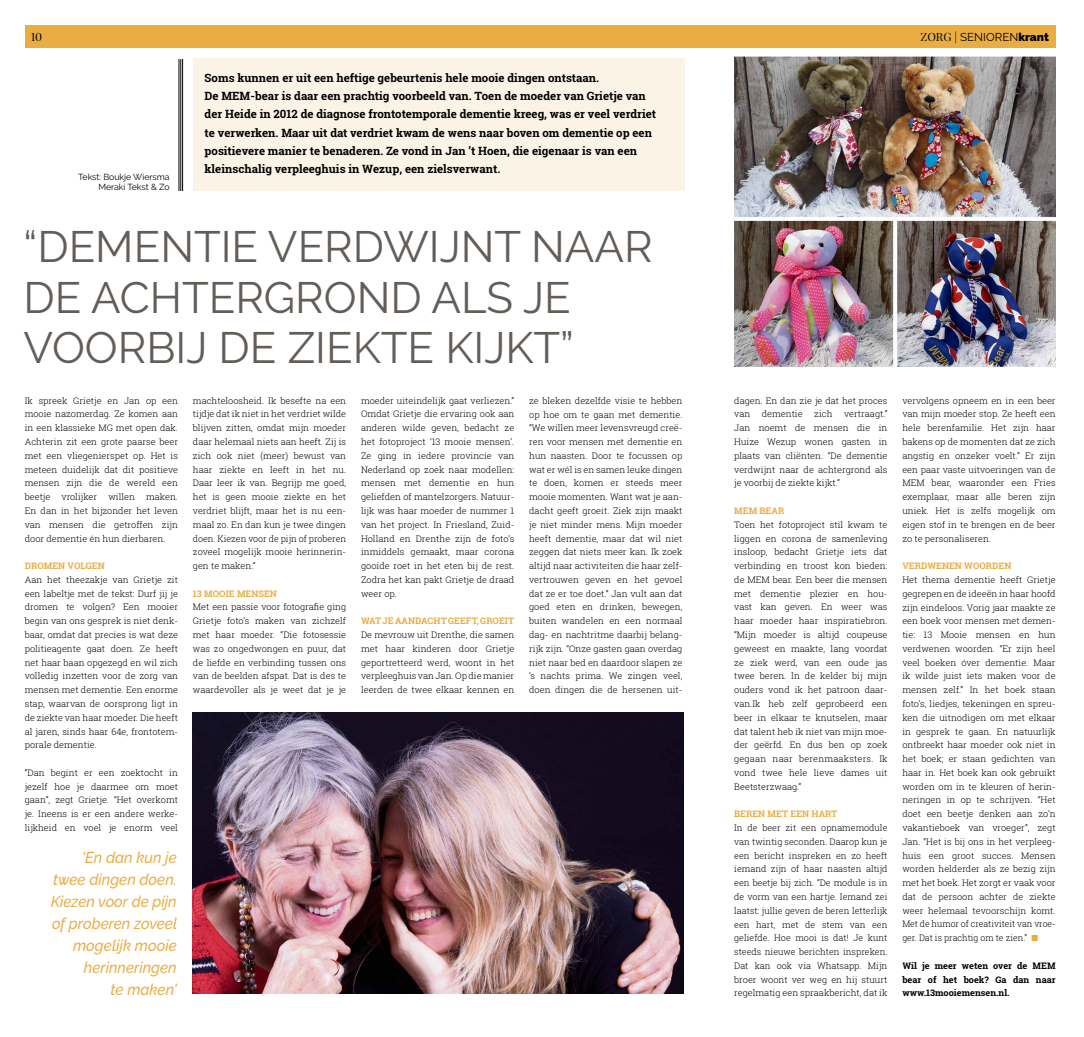
<style>
.page{position:relative;width:1084px;height:1037px;background:#fff}
.page>*{position:absolute;margin:0;border:0;box-sizing:border-box;transform-origin:0 0}
.t1{font:43.75px/50.8px "Raleway";color:#625d58}
.t2{font:italic 500 15.75px/21.9px "Raleway";color:#eaad44;text-align:right;scale:.95 1}
.t3{font:700 11.38px/18.4px "Roboto Slab";color:#000}
.t4{font:11.38px "Raleway";color:#000}
.t5{font:11.38px "Playfair Display";color:#000}
.t6{font:300 8.92px/13.8px "Roboto Slab";color:#000;text-align:justify}
.t7{font:700 8.92px "Roboto Slab";color:#eaad44}
.t8{font:700 8.92px/13.8px "Roboto Slab";color:#000;text-align:justify}
.t9{font:8.75px/10.5px "Raleway";color:#000;text-align:right}
.s1{font-family:"Playfair Display"}
.s2{font-weight:900}
.s3{color:#eaad44}
</style>
<div class="page">
<div style="left:25px;top:25px;width:660px;height:22px;background:#eaad44"></div>
<div style="left:193px;top:59px;width:492px;height:132px;background:#fbf3e6"></div>
<hr style="left:182px;top:59px;width:1px;height:132px;background:#000">
<hr style="left:180px;top:59px;width:1px;height:132px;background:#000">
<hr style="left:179px;top:59px;width:1px;height:132px;background:#000">
<img style="left:193px;top:712px;width:490px;height:281px">
<div style="left:677px;top:25px;width:379px;height:22px;background:#eaad44"></div>
<img style="left:734px;top:57px;width:322px;height:310px">
<p class="t5" style="left:31px;top:30px;width:13px">10</p>
<p class="t4" style="left:920px;top:31px;width:130px"><span class="s1">ZORG |</span> SENIOREN<span class="s2">krant</span></p>
<p class="t9" style="left:78px;top:172px;width:93px">Tekst: Boukje Wiersma<br>Meraki Tekst &amp; Zo</p>
<p class="t3" style="left:205px;top:68px;width:453px">Soms kunnen er uit een heftige gebeurtenis hele mooie dingen ontstaan.<br>De MEM-bear is daar een prachtig voorbeeld van. Toen de moeder van Grietje van der Heide in 2012 de diagnose frontotemporale dementie kreeg, was er veel verdriet te verwerken. Maar uit dat verdriet kwam de wens naar boven om dementie op een positievere manier te benaderen. Ze vond in Jan ’t Hoen, die eigenaar is van een kleinschalig verpleeghuis in Wezup, een zielsverwant.</p>
<h1 class="t1" style="left:24px;top:221px;width:631px">“DEMENTIE VERDWIJNT NAAR<br>DE ACHTERGROND ALS JE<br>VOORBIJ DE ZIEKTE KIJKT”</h1>
<p class="t6" style="left:25px;top:393px;width:155px">Ik spreek Grietje en Jan op een mooie nazomerdag. Ze komen aan in een klassieke MG met open dak.<br>Achterin zit een grote paarse beer met een vliegenierspet op. Het is meteen duidelijk dat dit positieve mensen zijn die de wereld een beetje vrolijker willen maken.<br>En dan in het bijzonder het leven van mensen die getroffen zijn door dementie én hun dierbaren.</p>
<p class="t7" style="left:25px;top:560px;width:81px">DROMEN VOLGEN</p>
<p class="t6" style="left:25px;top:572px;width:155px">Aan het theezakje van Grietje zit een labeltje met de tekst: Durf jij je dromen te volgen? Een mooier begin van ons gesprek is niet denk&shy;baar, omdat dat precies is wat deze politieagente gaat doen. Ze heeft net haar baan opgezegd en wil zich volledig inzetten voor de zorg van mensen met dementie. Een enorme stap, waarvan de oorsprong ligt in de ziekte van haar moeder. Die heeft al jaren, sinds haar 64e, frontotem&shy;porale dementie.</p>
<p class="t6" style="left:25px;top:765px;width:155px">“Dan begint er een zoektocht in jezelf hoe je daarmee om moet gaan”, zegt Grietje. “Het overkomt je. Ineens is er een andere werke&shy;lijkheid en voel je enorm veel</p>
<h2 class="t2" style="left:51px;top:847px;width:135px">'En dan kun je twee dingen doen.<br>Kiezen voor de pijn of proberen zoveel mogelijk mooie herinneringen<br>te maken'</h2>
<p class="t6" style="left:193px;top:393px;width:155px">machteloosheid. Ik besefte na een tijdje dat ik niet in het verdriet wilde blijven zitten, omdat mijn moeder daar helemaal niets aan heeft. Zij is zich ook niet (meer) bewust van haar ziekte en leeft in het nu.<br>Daar leer ik van. Begrijp me goed, het is geen mooie ziekte en het verdriet blijft, maar het is nu een&shy;maal zo. En dan kun je twee dingen doen. Kiezen voor de pijn of proberen zoveel mogelijk mooie herinnerin&shy;gen te maken.”</p>
<p class="t7" style="left:193px;top:587px;width:86px">13 MOOIE MENSEN</p>
<p class="t6" style="left:193px;top:600px;width:155px">Met een passie voor fotografie ging Grietje foto’s maken van zichzelf met haar moeder. “Die fotosessie was zo ongedwongen en puur, dat de liefde en verbinding tussen ons van de beelden afspat. Dat is des te waardevoller als je weet dat je je</p>
<p class="t6" style="left:361px;top:393px;width:155px">moeder uiteindelijk gaat verliezen.” Omdat Grietje die ervaring ook aan anderen wilde geven, bedacht ze het fotoproject ‘13 mooie mensen’.<br>Ze ging in iedere provincie van Nederland op zoek naar modellen: mensen met dementie en hun geliefden of mantelzorgers. Natuur&shy;lijk was haar moeder de nummer 1 van het project. In Friesland, Zuid-Holland en Drenthe zijn de foto’s inmiddels gemaakt, maar corona gooide roet in het eten bij de rest.<br>Zodra het kan pakt Grietje de draad weer op.</p>
<p class="t7" style="left:361px;top:615px;width:155px">WAT JE AANDACHT GEEFT, GROEIT</p>
<p class="t6" style="left:361px;top:628px;width:155px">De mevrouw uit Drenthe, die samen met haar kinderen door Grietje geportretteerd werd, woont in het verpleeghuis van Jan. Op die manier leerden de twee elkaar kennen en</p>
<p class="t6" style="left:529px;top:393px;width:155px">ze bleken dezelfde visie te hebben op hoe om te gaan met dementie. “We willen meer levensvreugd creë&shy;ren voor mensen met dementie en hun naasten. Door te focussen op wat er wél is en samen leuke dingen te doen, komen er steeds meer mooie momenten. Want wat je aan&shy;dacht geeft groeit. Ziek zijn maakt je niet minder mens. Mijn moeder heeft dementie, maar dat wil niet zeggen dat niets meer kan. Ik zoek altijd naar activiteiten die haar zelf&shy;vertrouwen geven en het gevoel dat ze er toe doet.” Jan vult aan dat goed eten en drinken, bewegen, buiten wandelen en een normaal dag- en nachtritme daarbij belang&shy;rijk zijn. “Onze gasten gaan overdag niet naar bed en daardoor slapen ze ’s nachts prima. We zingen veel, doen dingen die de hersenen uit-</p>
<p class="t6" style="left:734px;top:393px;width:155px">dagen. En dan zie je dat het proces van</p>
<p class="t6" style="left:734px;top:407px;width:155px;text-indent:110px">vertraagt.” Jan noemt de mensen die in Huize Wezup wonen gasten in plaats van cliënten. “De dementie verdwijnt naar de achtergrond als je voorbij de ziekte kijkt.”</p>
<p class="t7" style="left:734px;top:504px;width:52px">MEM BEAR</p>
<p class="t6" style="left:734px;top:517px;width:155px">Toen het fotoproject stil kwam te liggen en corona de samenleving insloop, bedacht Grietje iets dat verbinding en troost kon bieden: de MEM bear. Een beer die mensen met dementie plezier en hou&shy;vast kan geven. En weer was haar moeder haar inspiratiebron. “Mijn moeder is altijd coupeuse geweest en maakte, lang voordat ze ziek werd, van een oude jas twee beren. In de kelder bij mijn ouders vond ik het patroon daar&shy;van.Ik heb zelf geprobeerd een beer in elkaar te knutselen, maar dat talent heb ik niet van mijn moe&shy;der geërfd. En dus ben op zoek gegaan naar berenmaaksters. Ik vond twee hele lieve dames uit Beetsterzwaag.”</p>
<p class="t7" style="left:734px;top:808px;width:105px">BEREN MET EEN HART</p>
<p class="t6" style="left:734px;top:820px;width:155px">In de beer zit een opnamemodule van twintig seconden. Daarop kun je een bericht inspreken en zo heeft iemand zijn of haar naasten altijd een beetje bij zich. “De module is in de vorm van een hartje. Iemand zei laatst: jullie geven de beren letterlijk een hart, met de stem van een geliefde. Hoe mooi is dat! Je kunt steeds nieuwe berichten inspreken.<br>Dat kan ook via Whatsapp. Mijn broer woont ver weg en hij stuurt regelmatig een spraakbericht, dat ik</p>
<p class="t6" style="left:762px;top:407px;width:42px">dementie</p>
<p class="t6" style="left:814px;top:407px;width:20px">zich</p>
<p class="t6" style="left:902px;top:393px;width:155px">vervolgens opneem en in een beer van mijn moeder stop. Ze heeft een hele berenfamilie. Het zijn haar bakens op de momenten dat ze zich angstig en onzeker voelt.” Er zijn een paar vaste uitvoeringen van de MEM bear, waaronder een Fries exemplaar, maar alle beren zijn uniek. Het is zelfs mogelijk om eigen stof in te brengen en de beer zo te personaliseren.</p>
<p class="t7" style="left:902px;top:560px;width:111px">VERDWENEN WOORDEN</p>
<p class="t6" style="left:902px;top:572px;width:155px;text-align:left">Het thema dementie heeft Grietje gegrepen en de ideeën in haar hoofd zijn eindeloos. Vorig jaar maakte ze een boek voor mensen met demen&shy;tie: 13 Mooie mensen en hun verdwenen woorden. “Er zijn heel veel boeken óver dementie. Maar ik wilde juist iets maken voor de mensen zelf.” In het boek staan foto’s, liedjes, tekeningen en spreu&shy;ken die uitnodigen om met elkaar in gesprek te gaan. En natuurlijk ontbreekt haar moeder ook niet in het boek; er staan gedichten van haar in. Het boek kan ook gebruikt worden om in te kleuren of herin&shy;neringen in op te schrijven. “Het doet een beetje denken aan zo’n vakantieboek van vroeger”, zegt<br>Jan. “Het is bij ons in het verpleeg&shy;huis een groot succes. Mensen worden helderder als ze bezig zijn met het boek. Het zorgt er vaak voor dat de persoon achter de ziekte weer helemaal tevoorschijn komt.<br>Met de humor of creativiteit van vroe&shy;ger. Dat is prachtig om te zien.” <span class="s3">■</span></p>
<p class="t8" style="left:902px;top:958px;width:155px">Wil je meer weten over de MEM bear of het boek? Ga dan naar www.13mooiemensen.nl.</p>
</div>
